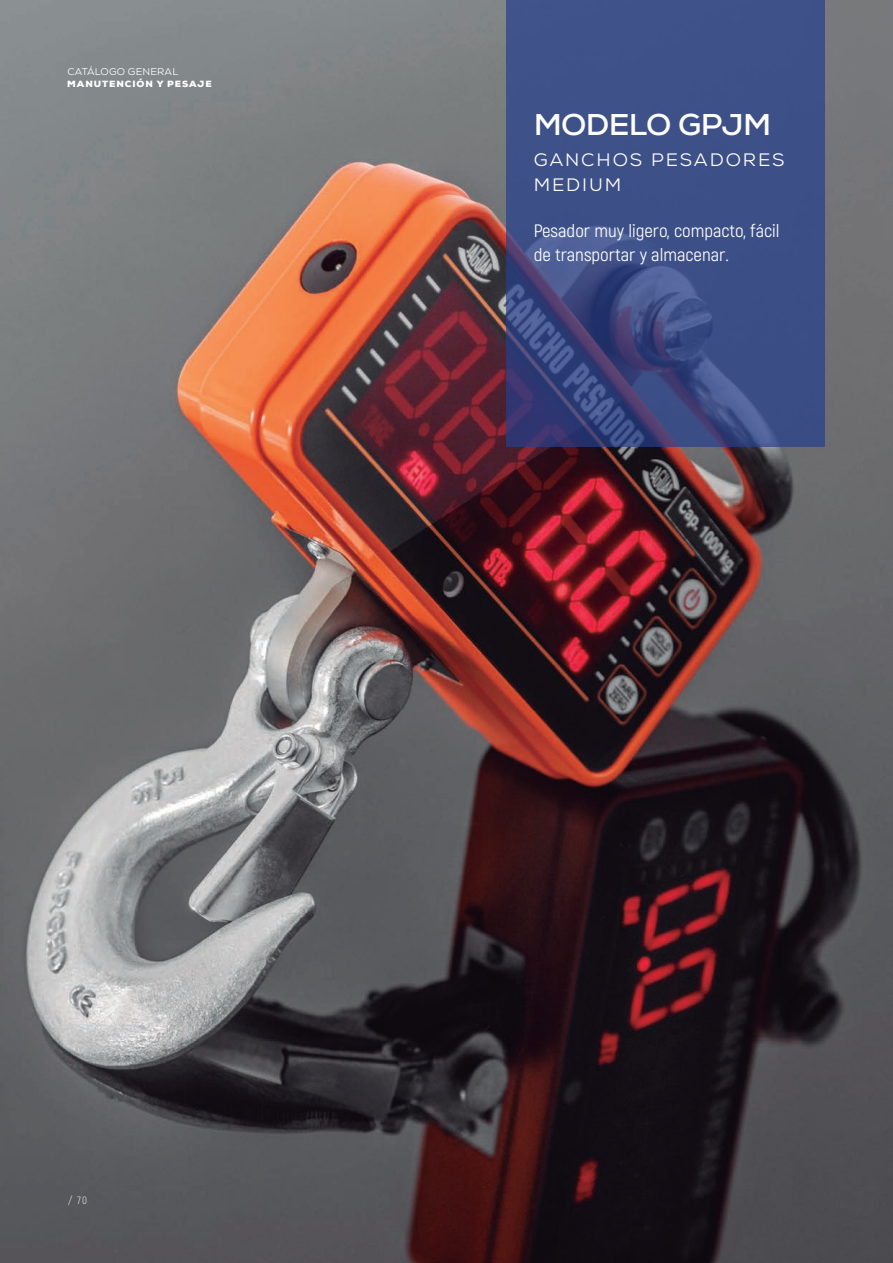
<style>
.page{position:relative;width:893px;height:1263px;background:#fff}
.page>*{position:absolute;margin:0;border:0;box-sizing:border-box;transform-origin:0 0}
.t1{font:700 30px "Nexa";letter-spacing:-.02em;color:#fff;scale:1.05 1}
.t2{font:18px/24px "Akrobat";color:#fff;scale:1.05 1}
.t3{font:18px/25.2px "Nexa";letter-spacing:.1em;color:#fff;scale:1.05 1}
.t4{font:300 10.5px "Akrobat";color:#fff;scale:1.05 1}
.t5{font:9.75px "Nexa";letter-spacing:.015em;color:#fff;scale:1.05 1}
.t6{font:900 9px "Nexa";letter-spacing:.1em;color:#fff;scale:1.05 1}
</style>
<div class="page">
<img style="left:0;top:0;width:893px;height:1263px">
<svg style="left:506px;top:0;width:319px;height:446px;background:#3d4d85"></svg>
<p class="t5" style="left:67px;top:65px;width:107px">CATÁLOGO GENERAL</p>
<p class="t6" style="left:67px;top:78px;width:139px">MANUTENCIÓN Y PESAJE</p>
<h1 class="t1" style="left:534px;top:105px;width:228px">MODELO GPJM</h1>
<p class="t3" style="left:534px;top:147px;width:240px">GANCHOS PESADORES<br>MEDIUM</p>
<p class="t2" style="left:534px;top:219px;width:236px">Pesador muy ligero, compacto, fácil de transportar y almacenar.</p>
<p class="t4" style="left:68px;top:1194px;width:20px">/ 70</p>
</div>
